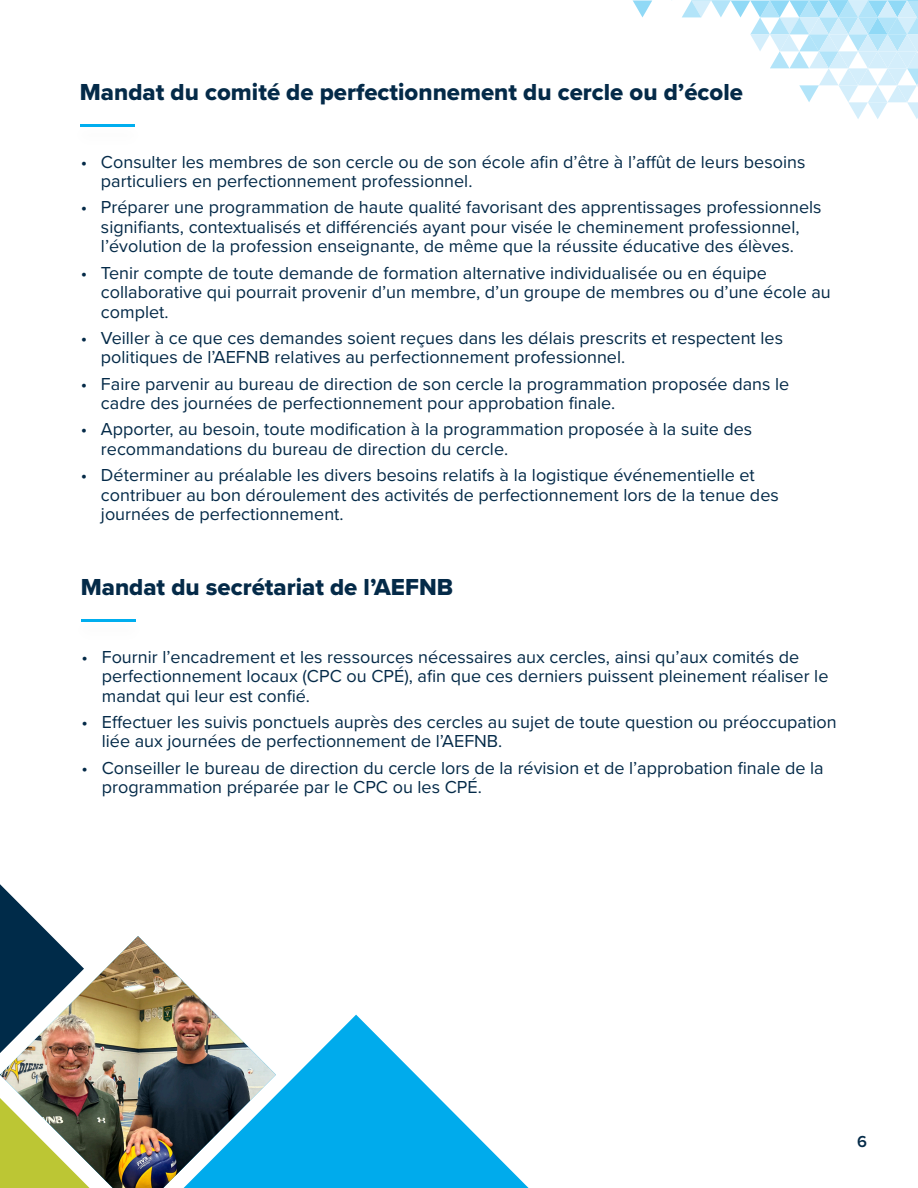
<style>
.page{position:relative;width:918px;height:1188px;background:#fff}
.page>*{position:absolute;margin:0;border:0;box-sizing:border-box;transform-origin:0 0}
.t1{font:24px "Proxima Nova Extrabld";color:#042a48}
.t2{font:18px/19.5px "Proxima Nova";color:#042a48}
.t3{font:600 16.5px "Proxima Nova";color:#042a48}
</style>
<div class="page">
<hr style="left:81px;top:124px;width:54px;height:2px;background:#00aeef">
<svg style="left:632px;top:0;width:20px;height:17px"></svg>
<svg style="left:682px;top:0;width:236px;height:119px"></svg>
<hr style="left:82px;top:619px;width:54px;height:2px;background:#00aeef">
<svg style="left:276px;top:1015px;width:253px;height:173px;fill:#00abec"></svg>
<svg style="left:0;top:884px;width:52px;height:52px"></svg>
<img style="left:0;top:936px;width:276px;height:252px">
<p class="t1" style="left:80px;top:74px;width:665px">Mandat du comité de perfectionnement du cercle ou d’école</p>
<p class="t2" style="left:101px;top:151px;width:706px;text-indent:-20px">• Consulter les membres de son cercle ou de son école afin d’être à l’affût de leurs besoins particuliers en perfectionnement professionnel.</p>
<p class="t2" style="left:81px;top:197px;width:742px;text-align:center">• Préparer une programmation de haute qualité favorisant des apprentissages professionnels signifiants, contextualisés et différenciés ayant pour visée le cheminement professionnel, l’évolution de la profession enseignante, de même que la réussite éducative des élèves.</p>
<p class="t2" style="left:101px;top:262px;width:731px;text-indent:-20px">• Tenir compte de toute demande de formation alternative individualisée ou en équipe collaborative qui pourrait provenir d’un membre, d’un groupe de membres ou d’une école au complet.</p>
<p class="t2" style="left:101px;top:327px;width:684px;text-indent:-20px">• Veiller à ce que ces demandes soient reçues dans les délais prescrits et respectent les politiques de l’AEFNB relatives au perfectionnement professionnel.</p>
<p class="t2" style="left:101px;top:373px;width:690px;text-indent:-20px">• Faire parvenir au bureau de direction de son cercle la programmation proposée dans le cadre des journées de perfectionnement pour approbation finale.</p>
<p class="t2" style="left:101px;top:419px;width:653px;text-indent:-20px">• Apporter, au besoin, toute modification à la programmation proposée à la suite des recommandations du bureau de direction du cercle.</p>
<p class="t2" style="left:101px;top:465px;width:679px;text-indent:-20px">• Déterminer au préalable les divers besoins relatifs à la logistique événementielle et contribuer au bon déroulement des activités de perfectionnement lors de la tenue des journées de perfectionnement.</p>
<p class="t1" style="left:81px;top:569px;width:374px">Mandat du secrétariat de l’AEFNB</p>
<p class="t2" style="left:102px;top:646px;width:728px;text-indent:-20px">• Fournir l’encadrement et les ressources nécessaires aux cercles, ainsi qu’aux comités de perfectionnement locaux (CPC ou CPÉ), afin que ces derniers puissent pleinement réaliser le mandat qui leur est confié.</p>
<p class="t2" style="left:102px;top:711px;width:736px;text-indent:-20px">• Effectuer les suivis ponctuels auprès des cercles au sujet de toute question ou préoccupation liée aux journées de perfectionnement de l’AEFNB.</p>
<p class="t2" style="left:102px;top:757px;width:724px;text-indent:-20px">• Conseiller le bureau de direction du cercle lors de la révision et de l’approbation finale de la programmation préparée par le CPC ou les CPÉ.</p>
<p class="t3" style="left:857px;top:1129px;width:11px">6</p>
</div>
